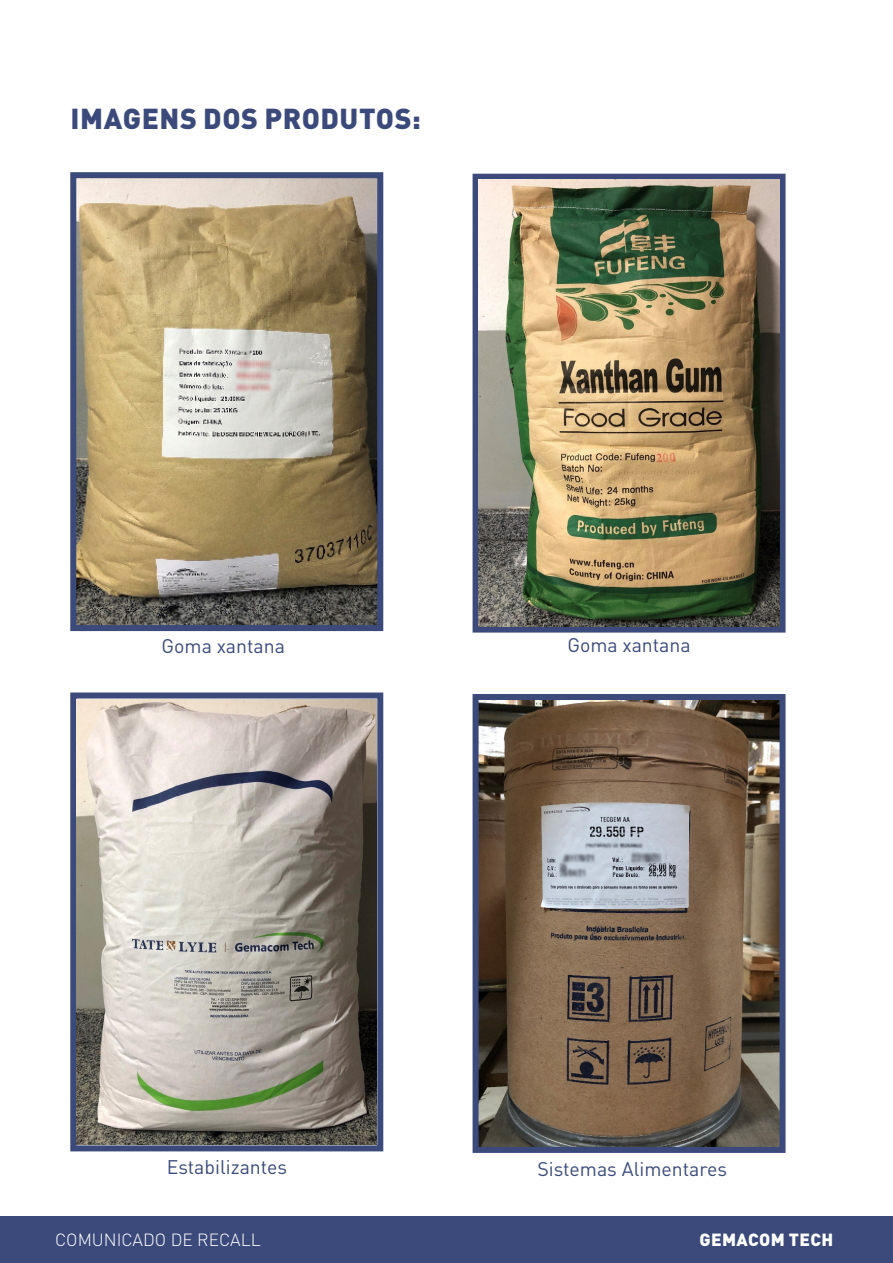
<style>
.page{position:relative;width:893px;height:1263px;background:#fff}
.page>*{position:absolute;margin:0;border:0;box-sizing:border-box;transform-origin:0 0}
.t1{font:900 28.5px "DIN Pro";letter-spacing:.02em;color:#3b4a7b}
.t2{font:19.5px "DIN Pro";color:#3b4b7b}
.t3{font:300 17.4px "DIN Pro";color:#fff}
.t4{font:900 17.4px "DIN Pro";letter-spacing:.02em;color:#fff}
</style>
<div class="page">
<div style="left:0;top:1216px;width:893px;height:47px;background:#3b4a7b"></div>
<img style="left:480px;top:701px;width:299px;height:445px">
<div style="left:473px;top:694px;width:313px;height:459px;border:6px solid #3b4a7b"></div>
<div style="left:473px;top:174px;width:313px;height:459px;background:#3b4a7b"></div>
<img style="left:77px;top:179px;width:299px;height:445px">
<div style="left:70px;top:172px;width:313px;height:459px;border:6px solid #3b4a7b"></div>
<svg style="left:70px;top:692px;width:313px;height:459px;background:#485580"></svg>
<img style="left:76px;top:699px;width:300px;height:446px">
<img style="left:479px;top:180px;width:301px;height:447px">
<p class="t1" style="left:71px;top:94px;width:352px">IMAGENS DOS PRODUTOS:</p>
<p class="t2" style="left:162px;top:630px;width:125px">Goma xantana</p>
<p class="t2" style="left:567px;top:630px;width:125px">Goma xantana</p>
<p class="t2" style="left:167px;top:1152px;width:122px">Estabilizantes</p>
<p class="t2" style="left:537px;top:1153px;width:191px">Sistemas Alimentares</p>
<p class="t3" style="left:55px;top:1226px;width:207px">COMUNICADO DE RECALL</p>
<p class="t4" style="left:700px;top:1224px;width:135px">GEMACOM TECH</p>
</div>
